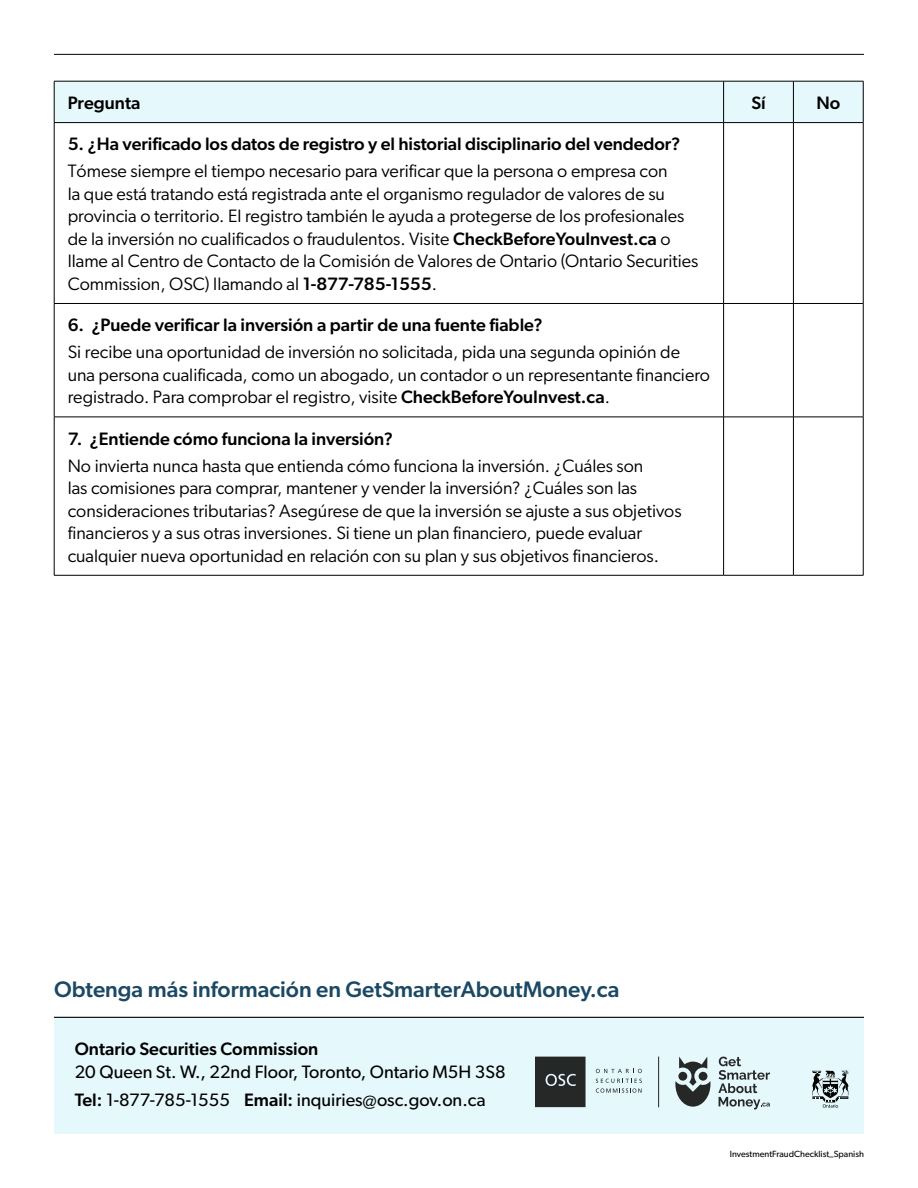
<style>
.page{position:relative;width:918px;height:1188px;background:#fff}
.page>*{position:absolute;margin:0;border:0;box-sizing:border-box;transform-origin:0 0}
.t1{font:500 22.5px "Gibson";color:#1b4965}
.t2{font:18px/22.5px "Gibson";color:#000}
.t3{font:500 18px "Gibson";color:#000}
.t4{font:18px/28.5px "Gibson";color:#000}
.t5{font:9px "Gibson";color:#000}
.s1{font-weight:500}
</style>
<div class="page">
<div style="left:54px;top:1017px;width:810px;height:117px;background:#e5f8fc"></div>
<hr style="left:54px;top:1017px;width:810px;height:1px;background:#000">
<svg style="left:675px;top:1057px;width:35px;height:50px"></svg>
<svg style="left:718px;top:1057px;width:52px;height:52px"></svg>
<svg style="left:596px;top:1069px;width:46px;height:4px"></svg>
<svg style="left:596px;top:1079px;width:46px;height:14px"></svg>
<svg style="left:535px;top:1057px;width:51px;height:50px;background:#313333"></svg>
<hr style="left:658px;top:1057px;width:1px;height:50px;background:#262727">
<svg style="left:812px;top:1070px;width:37px;height:38px"></svg>
<div style="left:55px;top:82px;width:808px;height:40px;background:#e5f8fc"></div>
<hr style="left:54px;top:123px;width:1px;height:180px;background:#000">
<hr style="left:723px;top:123px;width:1px;height:180px;background:#000">
<hr style="left:793px;top:123px;width:1px;height:180px;background:#000">
<hr style="left:863px;top:123px;width:1px;height:180px;background:#000">
<hr style="left:54px;top:303px;width:670px;height:1px;background:#000">
<hr style="left:54px;top:304px;width:1px;height:113px;background:#000">
<hr style="left:724px;top:303px;width:69px;height:1px;background:#000">
<hr style="left:723px;top:304px;width:1px;height:113px;background:#000">
<hr style="left:793px;top:303px;width:70px;height:1px;background:#000">
<hr style="left:793px;top:304px;width:1px;height:113px;background:#000">
<hr style="left:863px;top:304px;width:1px;height:113px;background:#000">
<hr style="left:54px;top:417px;width:670px;height:1px;background:#000">
<hr style="left:54px;top:417px;width:1px;height:158px;background:#000">
<hr style="left:724px;top:417px;width:69px;height:1px;background:#000">
<hr style="left:723px;top:417px;width:1px;height:158px;background:#000">
<hr style="left:793px;top:417px;width:70px;height:1px;background:#000">
<hr style="left:793px;top:417px;width:1px;height:158px;background:#000">
<hr style="left:863px;top:417px;width:1px;height:158px;background:#000">
<hr style="left:54px;top:575px;width:670px;height:1px;background:#000">
<hr style="left:724px;top:575px;width:69px;height:1px;background:#000">
<hr style="left:793px;top:575px;width:70px;height:1px;background:#000">
<hr style="left:724px;top:81px;width:69px;height:1px;background:#000">
<hr style="left:723px;top:81px;width:1px;height:41px;background:#000">
<hr style="left:793px;top:81px;width:70px;height:1px;background:#000">
<hr style="left:793px;top:81px;width:1px;height:41px;background:#000">
<hr style="left:863px;top:81px;width:1px;height:41px;background:#000">
<hr style="left:54px;top:122px;width:670px;height:1px;background:#000">
<hr style="left:724px;top:122px;width:69px;height:1px;background:#000">
<hr style="left:793px;top:122px;width:70px;height:1px;background:#000">
<hr style="left:54px;top:81px;width:670px;height:1px;background:#000">
<hr style="left:54px;top:81px;width:1px;height:41px;background:#000">
<hr style="left:54px;top:54px;width:810px;height:1px;background:#000">
<p class="t3" style="left:68px;top:92px;width:74px">Pregunta</p>
<p class="t3" style="left:751px;top:92px;width:16px">Sí</p>
<p class="t3" style="left:816px;top:92px;width:25px">No</p>
<p class="t3" style="left:68px;top:133px;width:614px">5. ¿Ha verificado los datos de registro y el historial disciplinario del vendedor?</p>
<p class="t2" style="left:68px;top:160px;width:632px">Tómese siempre el tiempo necesario para verificar que la persona o empresa con<br>la que está tratando está registrada ante el organismo regulador de valores de su provincia o territorio. El registro también le ayuda a protegerse de los profesionales de la inversión no cualificados o fraudulentos. Visite <span class="s1">CheckBeforeYouInvest.ca</span> o llame al Centro de Contacto de la Comisión de Valores de Ontario (Ontario Securities Commission, OSC) llamando al <span class="s1">1-877-785-1555</span>.</p>
<p class="t3" style="left:68px;top:314px;width:477px">6. ¿Puede verificar la inversión a partir de una fuente fiable?</p>
<p class="t2" style="left:68px;top:341px;width:644px">Si recibe una oportunidad de inversión no solicitada, pida una segunda opinión de una persona cualificada, como un abogado, un contador o un representante financiero registrado. Para comprobar el registro, visite <span class="s1">CheckBeforeYouInvest.ca</span>.</p>
<p class="t3" style="left:68px;top:428px;width:327px">7. ¿Entiende cómo funciona la inversión?</p>
<p class="t2" style="left:68px;top:454px;width:615px">No invierta nunca hasta que entienda cómo funciona la inversión. ¿Cuáles son<br>las comisiones para comprar, mantener y vender la inversión? ¿Cuáles son las consideraciones tributarias? Asegúrese de que la inversión se ajuste a sus objetivos financieros y a sus otras inversiones. Si tiene un plan financiero, puede evaluar cualquier nueva oportunidad en relación con su plan y sus objetivos financieros.</p>
<p class="t1" style="left:54px;top:976px;width:567px">Obtenga más información en GetSmarterAboutMoney.ca</p>
<p class="t3" style="left:75px;top:1038px;width:245px">Ontario Securities Commission</p>
<p class="t4" style="left:75px;top:1057px;width:432px">20 Queen St. W., 22nd Floor, Toronto, Ontario M5H 3S8<br><span class="s1">Tel:</span> 1-877-785-1555 <span class="s1">Email:</span> inquiries@osc.gov.on.ca</p>
<p class="t5" style="left:730px;top:1149px;width:136px">InvestmentFraudChecklist_Spanish</p>
</div>
